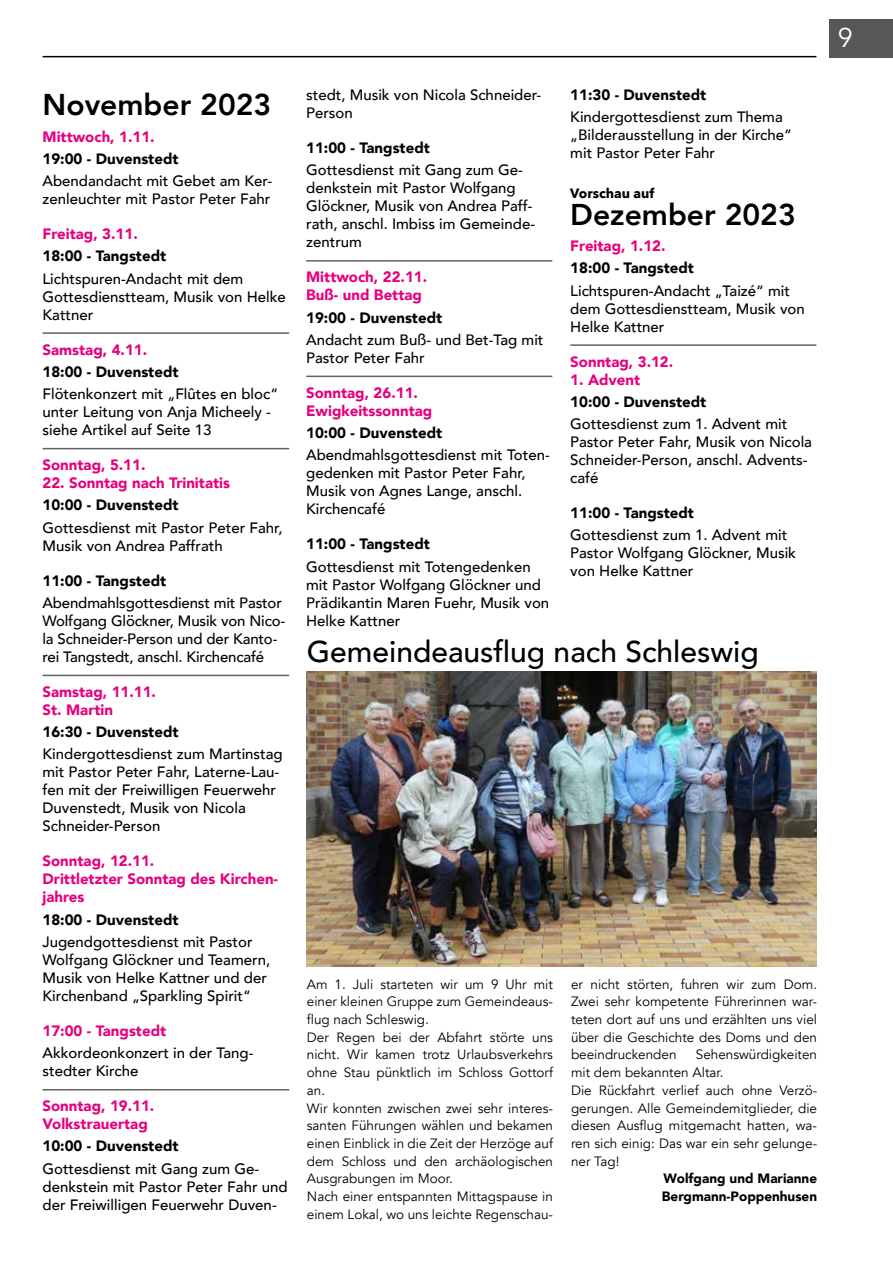
<style>
.page{position:relative;width:893px;height:1263px;background:#fff}
.page>*{position:absolute;margin:0;border:0;box-sizing:border-box;transform-origin:0 0}
.t1{font:500 30px "Avenir";color:#000}
.t2{font:800 30px "Avenir";color:#000}
.t3{font:27px "Avenir";color:#fff}
.t4{font:500 15px/18px "Avenir";color:#000}
.t5{font:900 15px/18px "Avenir";color:#e6007d}
.t6{font:900 15px "Avenir";color:#000}
.t7{font:13.5px/17.7px "Avenir";color:#000}
.t8{font:900 13.5px/17.7px "Avenir";color:#000}
.t9{font:700 13.5px "Avenir Next";color:#000}
</style>
<div class="page">
<hr style="left:43px;top:56px;width:773px;height:1px;background:#000">
<div style="left:829px;top:19px;width:64px;height:38px;background:#575756"></div>
<hr style="left:43px;top:332px;width:246px;height:2px;background:#646363">
<hr style="left:43px;top:448px;width:246px;height:1px;background:#646363">
<hr style="left:43px;top:675px;width:246px;height:1px;background:#646363">
<hr style="left:43px;top:1089px;width:246px;height:1px;background:#646363">
<hr style="left:306px;top:260px;width:246px;height:2px;background:#646363">
<hr style="left:306px;top:376px;width:246px;height:1px;background:#646363">
<hr style="left:570px;top:344px;width:246px;height:2px;background:#646363">
<img style="left:306px;top:671px;width:510px;height:296px">
<h1 class="t2" style="left:43px;top:81px;width:230px">November 2023</h1>
<p class="t5" style="left:43px;top:127px;width:114px">Mittwoch, 1.11.</p>
<p class="t6" style="left:43px;top:146px;width:138px">19:00 - Duvenstedt</p>
<p class="t4" style="left:43px;top:171px;width:231px">Abendandacht mit Gebet am Ker&shy;zenleuchter mit Pastor Peter Fahr</p>
<p class="t5" style="left:43px;top:224px;width:97px">Freitag, 3.11.</p>
<p class="t6" style="left:43px;top:243px;width:125px">18:00 - Tangstedt</p>
<p class="t4" style="left:43px;top:269px;width:245px">Lichtspuren-Andacht mit dem<br>Gottesdienstteam, Musik von Helke<br>Kattner</p>
<p class="t5" style="left:43px;top:340px;width:106px">Samstag, 4.11.</p>
<p class="t6" style="left:43px;top:359px;width:138px">18:00 - Duvenstedt</p>
<p class="t4" style="left:43px;top:384px;width:237px">Flötenkonzert mit „Flûtes en bloc“ unter Leitung von Anja Micheely - siehe Artikel auf Seite 13</p>
<p class="t5" style="left:43px;top:455px;width:104px">Sonntag, 5.11.</p>
<p class="t5" style="left:43px;top:473px;width:189px">22. Sonntag nach Trinitatis</p>
<p class="t6" style="left:43px;top:492px;width:138px">10:00 - Duvenstedt</p>
<p class="t4" style="left:43px;top:518px;width:242px">Gottesdienst mit Pastor Peter Fahr,<br>Musik von Andrea Paffrath</p>
<p class="t6" style="left:43px;top:567px;width:125px">11:00 - Tangstedt</p>
<p class="t4" style="left:43px;top:593px;width:244px">Abendmahlsgottesdienst mit Pastor Wolfgang Glöckner, Musik von Nico&shy;la Schneider-Person und der Kanto&shy;rei Tangstedt, anschl. Kirchencafé</p>
<p class="t5" style="left:43px;top:682px;width:115px">Samstag, 11.11.<br>St. Martin</p>
<p class="t6" style="left:43px;top:719px;width:138px">16:30 - Duvenstedt</p>
<p class="t4" style="left:43px;top:744px;width:242px">Kindergottesdienst zum Martinstag mit Pastor Peter Fahr, Laterne-Lau&shy;fen mit der Freiwilligen Feuerwehr<br>Duvenstedt, Musik von Nicola<br>Schneider-Person</p>
<p class="t5" style="left:43px;top:852px;width:237px">Sonntag, 12.11.<br>Drittletzter Sonntag des Kirchen&shy;jahres</p>
<p class="t6" style="left:43px;top:906px;width:138px">18:00 - Duvenstedt</p>
<p class="t4" style="left:43px;top:932px;width:229px">Jugendgottesdienst mit Pastor<br>Wolfgang Glöckner und Teamern,<br>Musik von Helke Kattner und der<br>Kirchenband „Sparkling Spirit“</p>
<p class="t5" style="left:43px;top:1021px;width:125px">17:00 - Tangstedt</p>
<p class="t4" style="left:43px;top:1043px;width:212px">Akkordeonkonzert in der Tang&shy;stedter Kirche</p>
<p class="t5" style="left:43px;top:1096px;width:113px">Sonntag, 19.11.<br>Volkstrauertag</p>
<p class="t6" style="left:43px;top:1133px;width:138px">10:00 - Duvenstedt</p>
<p class="t4" style="left:43px;top:1159px;width:247px">Gottesdienst mit Gang zum Ge&shy;denkstein mit Pastor Peter Fahr und der Freiwilligen Feuerwehr Duven-</p>
<p class="t4" style="left:306px;top:85px;width:237px">stedt, Musik von Nicola Schneider-<br>Person</p>
<p class="t6" style="left:306px;top:135px;width:125px">11:00 - Tangstedt</p>
<p class="t4" style="left:306px;top:160px;width:230px">Gottesdienst mit Gang zum Ge&shy;denkstein mit Pastor Wolfgang<br>Glöckner, Musik von Andrea Paff&shy;rath, anschl. Imbiss im Gemeinde&shy;zentrum</p>
<p class="t5" style="left:306px;top:268px;width:123px">Mittwoch, 22.11.<br>Buß- und Bettag</p>
<p class="t6" style="left:306px;top:304px;width:138px">19:00 - Duvenstedt</p>
<p class="t4" style="left:306px;top:330px;width:239px">Andacht zum Buß- und Bet-Tag mit<br>Pastor Peter Fahr</p>
<p class="t5" style="left:306px;top:383px;width:128px">Sonntag, 26.11.<br>Ewigkeitssonntag</p>
<p class="t6" style="left:306px;top:420px;width:138px">10:00 - Duvenstedt</p>
<p class="t4" style="left:306px;top:445px;width:245px">Abendmahlsgottesdienst mit Toten&shy;gedenken mit Pastor Peter Fahr,<br>Musik von Agnes Lange, anschl.<br>Kirchencafé</p>
<p class="t6" style="left:306px;top:531px;width:125px">11:00 - Tangstedt</p>
<p class="t4" style="left:306px;top:557px;width:245px">Gottesdienst mit Totengedenken mit Pastor Wolfgang Glöckner und<br>Prädikantin Maren Fuehr, Musik von<br>Helke Kattner</p>
<p class="t6" style="left:570px;top:82px;width:138px">11:30 - Duvenstedt</p>
<p class="t4" style="left:570px;top:107px;width:223px">Kindergottesdienst zum Thema „Bilderausstellung in der Kirche“ mit Pastor Peter Fahr</p>
<p class="t9" style="left:570px;top:181px;width:86px">Vorschau auf</p>
<h1 class="t2" style="left:570px;top:191px;width:227px">Dezember 2023</h1>
<p class="t5" style="left:570px;top:236px;width:97px">Freitag, 1.12.</p>
<p class="t6" style="left:570px;top:255px;width:125px">18:00 - Tangstedt</p>
<p class="t4" style="left:570px;top:281px;width:236px">Lichtspuren-Andacht „Taizé“ mit dem Gottesdienstteam, Musik von<br>Helke Kattner</p>
<p class="t5" style="left:570px;top:352px;width:104px">Sonntag, 3.12.</p>
<p class="t5" style="left:570px;top:370px;width:71px">1. Advent</p>
<p class="t6" style="left:570px;top:389px;width:138px">10:00 - Duvenstedt</p>
<p class="t4" style="left:570px;top:414px;width:243px">Gottesdienst zum 1. Advent mit<br>Pastor Peter Fahr, Musik von Nicola<br>Schneider-Person, anschl. Advents&shy;café</p>
<p class="t6" style="left:570px;top:500px;width:125px">11:00 - Tangstedt</p>
<p class="t4" style="left:570px;top:525px;width:227px">Gottesdienst zum 1. Advent mit<br>Pastor Wolfgang Glöckner, Musik von Helke Kattner</p>
<h1 class="t1" style="left:307px;top:625px;width:453px">Gemeindeausflug nach Schleswig</h1>
<p class="t7" style="left:307px;top:975px;width:248px">Am 1. Juli starteten wir um 9 Uhr mit einer kleinen Gruppe zum Gemeindeaus&shy;flug nach Schleswig.<br>Der Regen bei der Abfahrt störte uns nicht. Wir kamen trotz Urlaubsverkehrs ohne Stau pünktlich im Schloss Gottorf an.<br>Wir konnten zwischen zwei sehr interes&shy;santen Führungen wählen und bekamen einen Einblick in die Zeit der Herzöge auf dem Schloss und den archäologischen Ausgrabungen im Moor.<br>Nach einer entspannten Mittagspause in einem Lokal, wo uns leichte Regenschau-</p>
<p class="t7" style="left:571px;top:975px;width:248px;text-align:justify">er nicht störten, fuhren wir zum Dom.<br>Zwei sehr kompetente Führerinnen war&shy;teten dort auf uns und erzählten uns viel über die Geschichte des Doms und den beeindruckenden</p>
<p class="t7" style="left:571px;top:1046px;width:248px;text-indent:125px">Sehenswürdigkeiten mit dem bekannten Altar.<br>Die Rückfahrt verlief auch ohne Verzö&shy;gerungen. Alle Gemeindemitglieder, die diesen Ausflug mitgemacht hatten, wa&shy;ren sich einig: Das war ein sehr gelunge&shy;ner Tag!</p>
<p class="t8" style="left:662px;top:1169px;width:157px">Wolfgang und Marianne<br>Bergmann-Poppenhusen</p>
<h2 class="t3" style="left:838px;top:22px;width:17px">9</h2>
</div>
